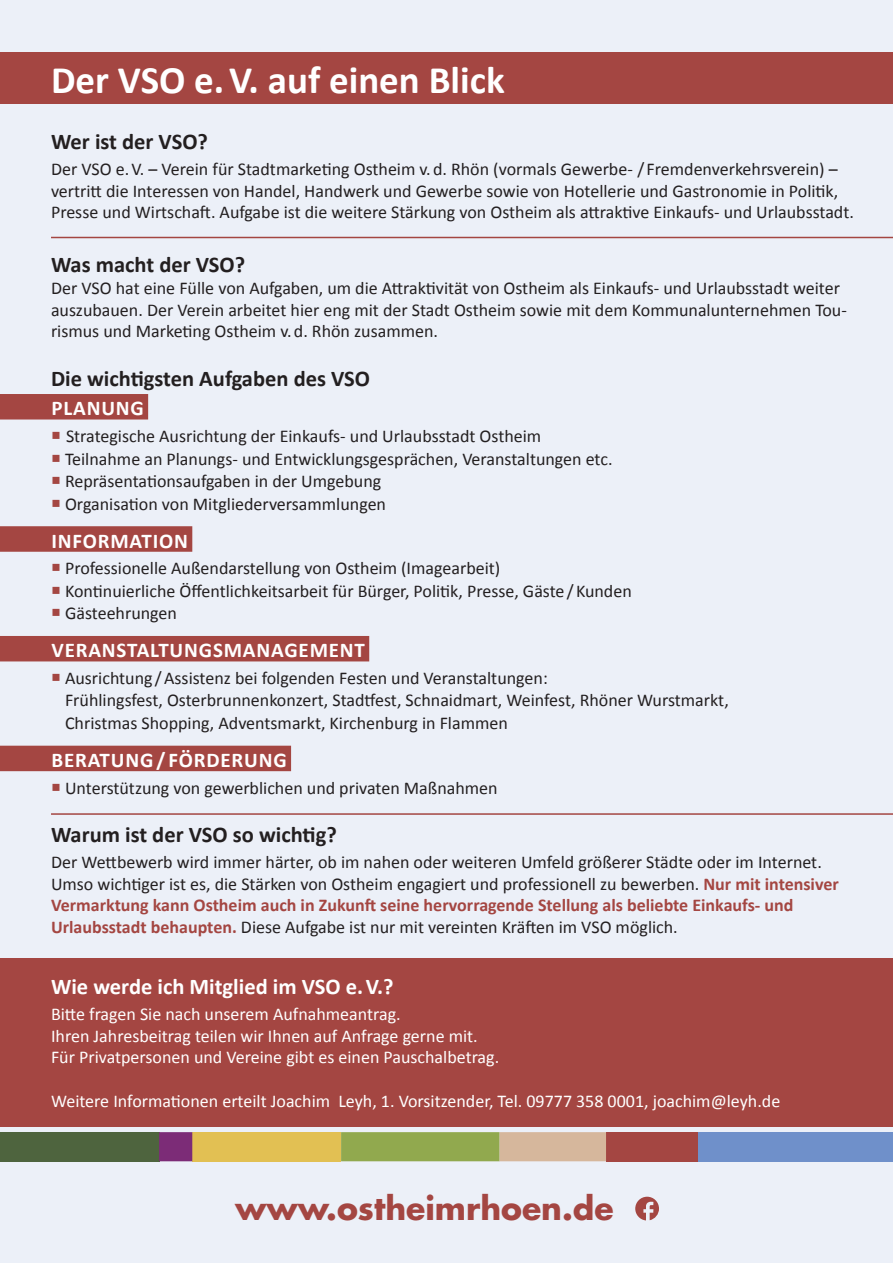
<style>
.page{position:relative;width:893px;height:1263px;background:#ecf0f8}
.page>*{position:absolute;margin:0;border:0;box-sizing:border-box;transform-origin:0 0}
.t1{font:700 39px "Calibri";color:#fff}
.t2{font:700 31.5px "Futura Std";color:#a44642}
.t3{font:700 22.5px "Calibri";color:#231f20}
.t4{font:700 22.5px "Calibri";color:#fff}
.t5{font:700 21px "Calibri";letter-spacing:.04em;color:#fff}
.t6{font:18px/21.6px "Calibri";color:#231f20}
.t7{font:18px/21.6px "Calibri";color:#fff}
.s1{color:#a44642}
.s2{font-weight:700;color:#a44642}
</style>
<div class="page">
<div style="left:0;top:53px;width:893px;height:51px;background:#a44642"></div>
<hr style="left:51px;top:237px;width:842px;height:1px;background:#a44642">
<hr style="left:51px;top:813px;width:842px;height:2px;background:#a44642">
<svg style="left:635px;top:1197px;width:24px;height:23px"></svg>
<div style="left:0;top:958px;width:893px;height:169px;background:#a44642"></div>
<div style="left:0;top:394px;width:148px;height:25px;background:#a44642"></div>
<div style="left:0;top:526px;width:192px;height:26px;background:#a44642"></div>
<div style="left:0;top:636px;width:369px;height:25px;background:#a44642"></div>
<div style="left:0;top:746px;width:291px;height:25px;background:#a44642"></div>
<div style="left:698px;top:1132px;width:195px;height:29px;background:#6f90ca"></div>
<div style="left:192px;top:1132px;width:149px;height:29px;background:#e2c053"></div>
<div style="left:0;top:1132px;width:159px;height:29px;background:#4e643e"></div>
<div style="left:606px;top:1132px;width:92px;height:29px;background:#a44642"></div>
<svg style="left:159px;top:1132px;width:33px;height:29px"></svg>
<svg style="left:341px;top:1132px;width:265px;height:29px;background:#adaf6e"></svg>
<h1 class="t1" style="left:51px;top:56px;width:455px">Der VSO e.V. auf einen Blick</h1>
<p class="t3" style="left:51px;top:128px;width:159px">Wer ist der VSO?</p>
<p class="t6" style="left:51px;top:158px;width:804px">Der VSO e.V. – Verein für Stadtmarketing Ostheim v.d. Rhön (vormals Gewerbe- / Fremdenverkehrsverein) – vertritt die Interessen von Handel, Handwerk und Gewerbe sowie von Hotellerie und Gastronomie in Politik,<br>Presse und Wirtschaft. Aufgabe ist die weitere Stärkung von Ostheim als attraktive Einkaufs- und Urlaubsstadt.</p>
<p class="t3" style="left:51px;top:251px;width:196px">Was macht der VSO?</p>
<p class="t6" style="left:51px;top:276px;width:797px">Der VSO hat eine Fülle von Aufgaben, um die Attraktivität von Ostheim als Einkaufs- und Urlaubsstadt weiter auszubauen. Der Verein arbeitet hier eng mit der Stadt Ostheim sowie mit dem Kommunalunternehmen Tou&shy;rismus und Marketing Ostheim v.d. Rhön zusammen.</p>
<p class="t3" style="left:51px;top:364px;width:321px">Die wichtigsten Aufgaben des VSO</p>
<p class="t5" style="left:51px;top:395px;width:94px">PLANUNG</p>
<p class="t6" style="left:51px;top:424px;width:492px"><span class="s1">○</span> Strategische Ausrichtung der Einkaufs- und Urlaubsstadt Ostheim</p>
<p class="t6" style="left:51px;top:447px;width:563px"><span class="s1">○</span> Teilnahme an Planungs- und Entwicklungsgesprächen, Veranstaltungen etc.</p>
<p class="t6" style="left:51px;top:469px;width:332px"><span class="s1">○</span> Repräsentationsaufgaben in der Umgebung</p>
<p class="t6" style="left:51px;top:492px;width:337px"><span class="s1">○</span> Organisation von Mitgliederversammlungen</p>
<p class="t5" style="left:51px;top:527px;width:138px">INFORMATION</p>
<p class="t6" style="left:51px;top:557px;width:451px"><span class="s1">○</span> Professionelle Außendarstellung von Ostheim (Imagearbeit)</p>
<p class="t6" style="left:51px;top:579px;width:582px"><span class="s1">○</span> Kontinuierliche Öffentlichkeitsarbeit für Bürger, Politik, Presse, Gäste/Kunden</p>
<p class="t6" style="left:51px;top:602px;width:127px"><span class="s1">○</span> Gästeehrungen</p>
<p class="t5" style="left:51px;top:637px;width:315px">VERANSTALTUNGSMANAGEMENT</p>
<p class="t6" style="left:65px;top:666px;width:665px;line-height:22.5px;text-indent:-14px"><span class="s1">○</span> Ausrichtung /Assistenz bei folgenden Festen und Veranstaltungen:<br>Frühlingsfest, Osterbrunnenkonzert, Stadtfest, Schnaidmart, Weinfest, Rhöner Wurstmarkt,<br>Christmas Shopping, Adventsmarkt, Kirchenburg in Flammen</p>
<p class="t5" style="left:51px;top:747px;width:237px">BERATUNG/FÖRDERUNG</p>
<p class="t6" style="left:51px;top:776px;width:448px"><span class="s1">○</span> Unterstützung von gewerblichen und privaten Maßnahmen</p>
<p class="t3" style="left:51px;top:821px;width:287px">Warum ist der VSO so wichtig?</p>
<p class="t6" style="left:51px;top:850px;width:789px">Der Wettbewerb wird immer härter, ob im nahen oder weiteren Umfeld größerer Städte oder im Internet.<br>Umso wichtiger ist es, die Stärken von Ostheim engagiert und professionell zu bewerben. <span class="s2">Nur mit intensiver Vermarktung kann Ostheim auch in Zukunft seine hervorragende Stellung als beliebte Einkaufs- und Urlaubsstadt behaupten.</span> Diese Aufgabe ist nur mit vereinten Kräften im VSO möglich.</p>
<p class="t4" style="left:51px;top:973px;width:344px">Wie werde ich Mitglied im VSO e.V.?</p>
<p class="t7" style="left:51px;top:1002px;width:450px">Bitte fragen Sie nach unserem Aufnahmeantrag.<br>Ihren Jahresbeitrag teilen wir Ihnen auf Anfrage gerne mit.<br>Für Privatpersonen und Vereine gibt es einen Pauschalbetrag.</p>
<p class="t7" style="left:51px;top:1089px;width:731px">Weitere Informationen erteilt Joachim Leyh, 1. Vorsitzender, Tel. 09777 358 0001, joachim@leyh.de</p>
<h2 class="t2" style="left:235px;top:1188px;width:380px">www.ostheimrhoen.de</h2>
</div>
